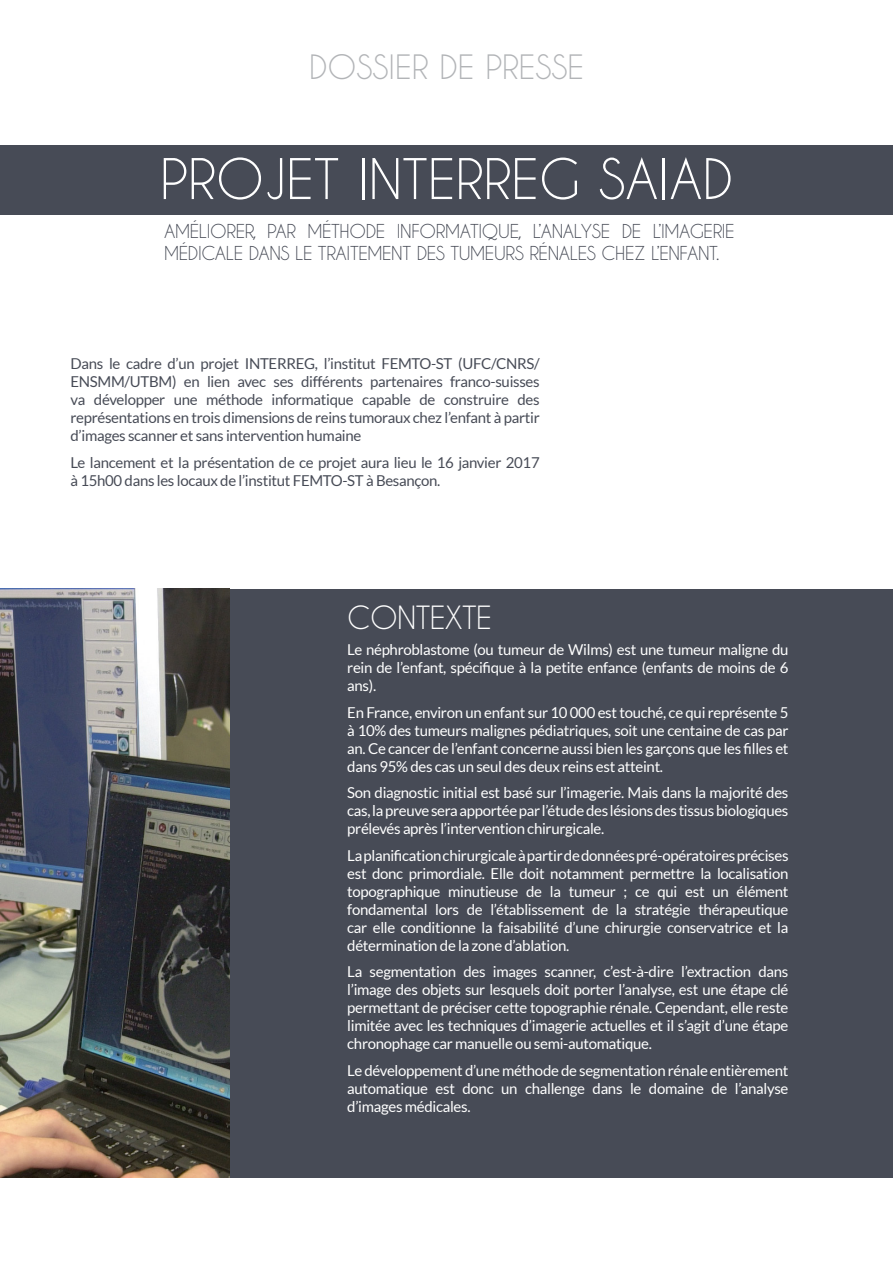
<style>
.page{position:relative;width:893px;height:1263px;background:#fff}
.page>*{position:absolute;margin:0;border:0;box-sizing:border-box;transform-origin:0 0}
.t1{font:52.5px "Caviar Dreams";color:#fff}
.t2{font:31.5px "Caviar Dreams";color:#b2b4b7}
.t3{font:30px "Caviar Dreams";letter-spacing:-.02em;color:#fff}
.t4{font:18px/21.6px "Caviar Dreams";letter-spacing:-.02em;color:#474b56}
.t5{font:15px/18px "Lato";letter-spacing:-.02em;color:#fff;text-align:justify}
.t6{font:15px/18px "Lato";letter-spacing:-.02em;color:#474b56;text-align:justify}
</style>
<div class="page">
<div style="left:218px;top:589px;width:675px;height:589px;background:#474b56"></div>
<img style="left:0;top:589px;width:230px;height:589px">
<div style="left:0;top:145px;width:893px;height:69px;background:#474b56"></div>
<p class="t2" style="left:309px;top:48px;width:276px">DOSSIER DE PRESSE</p>
<p class="t1" style="left:160px;top:148px;width:575px">PROJET INTERREG SAIAD</p>
<p class="t4" style="left:164px;top:220px;width:572px">AMÉLIORER, PAR MÉTHODE INFORMATIQUE, L’ANALYSE DE L’IMAGERIE<br>MÉDICALE DANS LE TRAITEMENT DES TUMEURS RÉNALES CHEZ L’ENFANT.</p>
<p class="t6" style="left:71px;top:355px;width:471px">Dans le cadre d’un projet INTERREG, l’institut FEMTO-ST (UFC/CNRS/ ENSMM/UTBM) en lien avec ses différents partenaires franco-suisses va développer une méthode informatique capable de construire des représentations en trois dimensions de reins tumoraux chez l’enfant à partir d’images scanner et sans intervention humaine</p>
<p class="t6" style="left:71px;top:453px;width:471px">Le lancement et la présentation de ce projet aura lieu le 16 janvier 2017 à 15h00 dans les locaux de l’institut FEMTO-ST à Besançon.</p>
<p class="t3" style="left:347px;top:599px;width:146px">CONTEXTE</p>
<p class="t5" style="left:347px;top:641px;width:443px">Le néphroblastome (ou tumeur de Wilms) est une tumeur maligne du rein de l’enfant, spécifique à la petite enfance (enfants de moins de 6 ans).</p>
<p class="t5" style="left:347px;top:703px;width:443px">En France, environ un enfant sur 10 000 est touché, ce qui représente 5 à 10% des tumeurs malignes pédiatriques, soit une centaine de cas par an. Ce cancer de l’enfant concerne aussi bien les garçons que les filles et dans 95% des cas un seul des deux reins est atteint.</p>
<p class="t5" style="left:347px;top:784px;width:443px">Son diagnostic initial est basé sur l’imagerie. Mais dans la majorité des cas, la preuve sera apportée par l’étude des lésions des tissus biologiques prélevés après l’intervention chirurgicale.</p>
<p class="t5" style="left:347px;top:846px;width:443px">La planification chirurgicale à partir de données pré-opératoires précises est donc primordiale. Elle doit notamment permettre la localisation topographique minutieuse de la tumeur ; ce qui est un élément fondamental lors de l’établissement de la stratégie thérapeutique car elle conditionne la faisabilité d’une chirurgie conservatrice et la détermination de la zone d’ablation.</p>
<p class="t5" style="left:347px;top:963px;width:443px">La segmentation des images scanner, c’est-à-dire l’extraction dans l’image des objets sur lesquels doit porter l’analyse, est une étape clé permettant de préciser cette topographie rénale. Cependant, elle reste limitée avec les techniques d’imagerie actuelles et il s’agit d’une étape chronophage car manuelle ou semi-automatique.</p>
<p class="t5" style="left:347px;top:1061px;width:443px">Le développement d’une méthode de segmentation rénale entièrement automatique est donc un challenge dans le domaine de l’analyse d’images médicales.</p>
</div>
